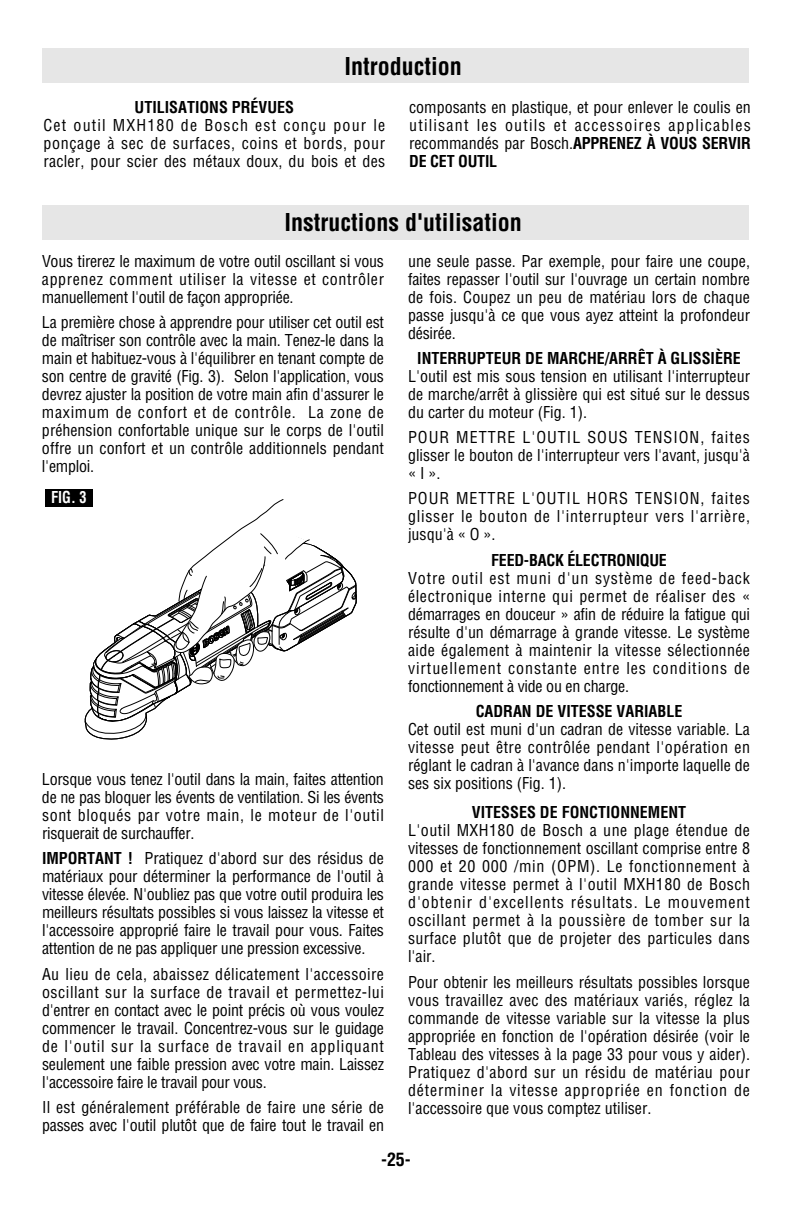
<style>
.page{position:relative;width:792px;height:1224px;background:#fff}
.page>*{position:absolute;margin:0;border:0;box-sizing:border-box;transform-origin:0 0}
.t1{font:700 condensed 24px "Helvetica";color:#000}
.t2{font:700 condensed 18px "Helvetica";color:#000}
.t3{font:condensed 16px/18px "Helvetica";color:#000;text-align:justify}
.t4{font:700 condensed 16px "Helvetica";color:#000}
.t5{font:700 condensed 16px "Helvetica";color:#fff;scale:.9 1}
.s1{font-weight:700}
</style>
<div class="page">
<div style="left:43px;top:49px;width:706px;height:34px;background:#e6e6e6"></div>
<div style="left:43px;top:205px;width:706px;height:35px;background:#e6e6e6"></div>
<svg style="left:84px;top:499px;width:273px;height:241px"></svg>
<div style="left:45px;top:489px;width:48px;height:18px;background:#000"></div>
<h1 class="t1" style="left:345px;top:52px;width:119px">Introduction</h1>
<p class="t4" style="left:135px;top:99px;width:161px">UTILISATIONS PRÉVUES</p>
<p class="t3" style="left:44px;top:117px;width:343px">Cet outil MXH180 de Bosch est conçu pour le ponçage à sec de surfaces, coins et bords, pour racler, pour scier des métaux doux, du bois et des</p>
<p class="t3" style="left:409px;top:99px;width:343px">composants en plastique, et pour enlever le coulis en utilisant les outils et accessoires applicables recommandés par Bosch.<span class="s1">APPRENEZ À VOUS SERVIR DE CET OUTIL</span></p>
<h1 class="t1" style="left:285px;top:209px;width:239px">Instructions d'utilisation</h1>
<p class="t3" style="left:42px;top:252px;width:344px">Vous tirerez le maximum de votre outil oscillant si vous apprenez comment utiliser la vitesse et contrôler manuellement l'outil de façon appropriée.</p>
<p class="t3" style="left:42px;top:313px;width:344px">La première chose à apprendre pour utiliser cet outil est de maîtriser son contrôle avec la main. Tenez-le dans la main et habituez-vous à l'équilibrer en tenant compte de son centre de gravité (Fig. 3). Selon l'application, vous devrez ajuster la position de votre main afin d'assurer le maximum de confort et de contrôle. La zone de préhension confortable unique sur le corps de l'outil offre un confort et un contrôle additionnels pendant l'emploi.</p>
<p class="t3" style="left:408px;top:252px;width:344px">une seule passe. Par exemple, pour faire une coupe, faites repasser l'outil sur l'ouvrage un certain nombre de fois. Coupez un peu de matériau lors de chaque passe jusqu'à ce que vous ayez atteint la profondeur désirée.</p>
<p class="t4" style="left:417px;top:349px;width:325px">INTERRUPTEUR DE MARCHE/ARRÊT À GLISSIÈRE</p>
<p class="t3" style="left:408px;top:367px;width:344px">L'outil est mis sous tension en utilisant l'interrupteur de marche/arrêt à glissière qui est situé sur le dessus du carter du moteur (Fig. 1).</p>
<p class="t3" style="left:408px;top:429px;width:344px">POUR METTRE L'OUTIL SOUS TENSION, faites glisser le bouton de l'interrupteur vers l'avant, jusqu'à «I».</p>
<p class="t3" style="left:408px;top:490px;width:344px">POUR METTRE L'OUTIL HORS TENSION, faites glisser le bouton de l'interrupteur vers l'arrière, jusqu'à « O ».</p>
<p class="t4" style="left:491px;top:551px;width:177px">FEED-BACK ÉLECTRONIQUE</p>
<p class="t3" style="left:408px;top:569px;width:344px">Votre outil est muni d'un système de feed-back électronique interne qui permet de réaliser des « démarrages en douceur » afin de réduire la fatigue qui résulte d'un démarrage à grande vitesse. Le système aide également à maintenir la vitesse sélectionnée virtuellement constante entre les conditions de fonctionnement à vide ou en charge.</p>
<p class="t4" style="left:476px;top:702px;width:208px">CADRAN DE VITESSE VARIABLE</p>
<p class="t3" style="left:408px;top:720px;width:344px">Cet outil est muni d'un cadran de vitesse variable. La vitesse peut être contrôlée pendant l'opération en réglant le cadran à l'avance dans n'importe laquelle de ses six positions (Fig. 1).</p>
<p class="t4" style="left:472px;top:803px;width:216px">VITESSES DE FONCTIONNEMENT</p>
<p class="t3" style="left:408px;top:822px;width:344px">L'outil MXH180 de Bosch a une plage étendue de vitesses de fonctionnement oscillant comprise entre 8<br>000 et 20 000 /min (OPM). Le fonctionnement à grande vitesse permet à l'outil MXH180 de Bosch d'obtenir d'excellents résultats. Le mouvement oscillant permet à la poussière de tomber sur la surface plutôt que de projeter des particules dans l'air.</p>
<p class="t3" style="left:408px;top:973px;width:344px">Pour obtenir les meilleurs résultats possibles lorsque vous travaillez avec des matériaux variés, réglez la commande de vitesse variable sur la vitesse la plus appropriée en fonction de l'opération désirée (voir le Tableau des vitesses à la page 33 pour vous y aider).<br>Pratiquez d'abord sur un résidu de matériau pour déterminer la vitesse appropriée en fonction de l'accessoire que vous comptez utiliser.</p>
<p class="t5" style="left:51px;top:488px;width:41px">FIG. 3</p>
<p class="t3" style="left:42px;top:771px;width:344px">Lorsque vous tenez l'outil dans la main, faites attention de ne pas bloquer les évents de ventilation. Si les évents sont bloqués par votre main, le moteur de l'outil risquerait de surchauffer.</p>
<p class="t3" style="left:42px;top:850px;width:344px"><span class="s1">IMPORTANT !</span> Pratiquez d'abord sur des résidus de matériaux pour déterminer la performance de l'outil à vitesse élevée. N'oubliez pas que votre outil produira les meilleurs résultats possibles si vous laissez la vitesse et l'accessoire approprié faire le travail pour vous. Faites attention de ne pas appliquer une pression excessive.</p>
<p class="t3" style="left:42px;top:965px;width:344px">Au lieu de cela, abaissez délicatement l'accessoire oscillant sur la surface de travail et permettez-lui d'entrer en contact avec le point précis où vous voulez commencer le travail. Concentrez-vous sur le guidage de l'outil sur la surface de travail en appliquant seulement une faible pression avec votre main. Laissez l'accessoire faire le travail pour vous.</p>
<p class="t3" style="left:42px;top:1098px;width:344px">Il est généralement préférable de faire une série de passes avec l'outil plutôt que de faire tout le travail en</p>
<p class="t2" style="left:381px;top:1149px;width:31px">-25-</p>
</div>
